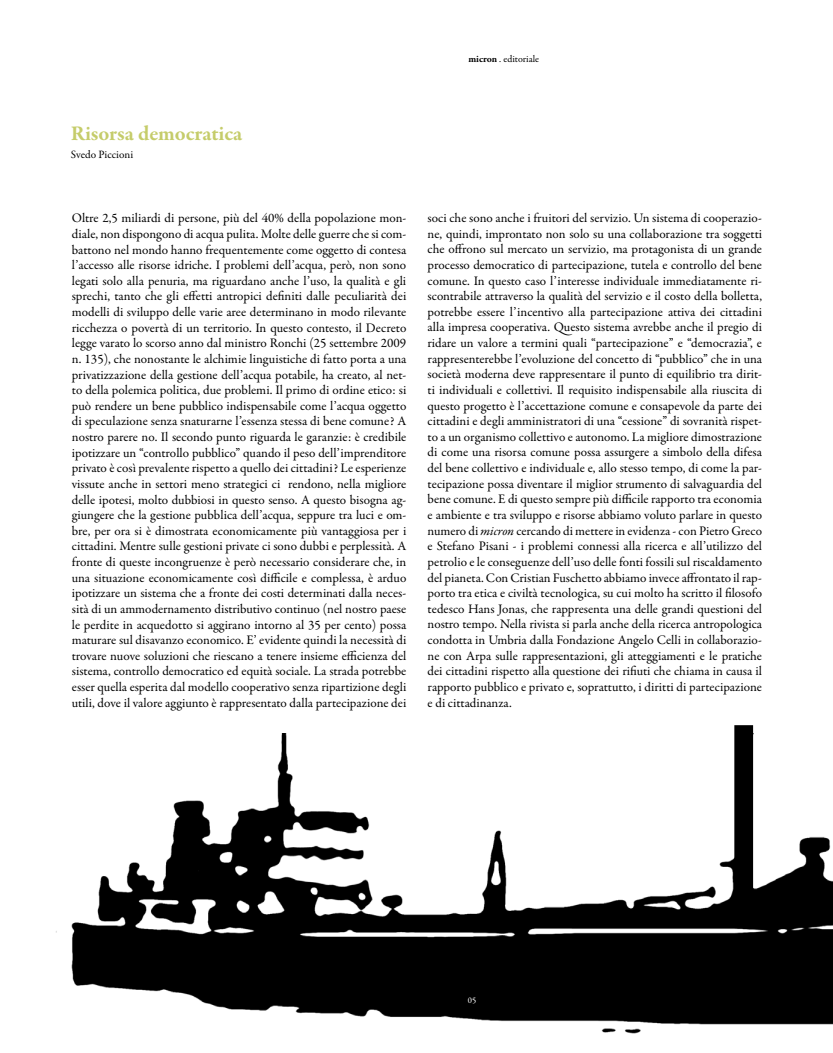
<style>
.page{position:relative;width:833px;height:1053px;background:#fff}
.page>*{position:absolute;margin:0;border:0;box-sizing:border-box;transform-origin:0 0}
.t1{font:700 21.25px "Garamond Premr Pro";color:#c5cc6a}
.t2{font:13.12px/15.6px "Garamond Premr Pro";letter-spacing:-.005em;color:#000;text-align:justify}
.t3{font:11.25px "Garamond Premr Pro";color:#000}
.t4{font:10px "Garamond Premr Pro";color:#000}
.t5{font:8.75px "Garamond Premr Pro";color:#fff}
.s1{font-weight:700}
.s2{font-style:italic}
</style>
<div class="page">
<img style="left:56px;top:733px;width:777px;height:301px">
<div style="left:734px;top:734px;width:19px;height:157px;background:#000"></div>
<h1 class="t1" style="left:71px;top:120px;width:173px">Risorsa democratica</h1>
<p class="t3" style="left:71px;top:148px;width:64px">Svedo Piccioni</p>
<p class="t4" style="left:468px;top:53px;width:72px"><span class="s1">micron</span> . editoriale</p>
<p class="t2" style="left:72px;top:210px;width:336px">Oltre 2,5 miliardi di persone, più del 40% della popolazione mon&shy;diale, non dispongono di acqua pulita. Molte delle guerre che si com&shy;battono nel mondo hanno frequentemente come oggetto di contesa l’accesso alle risorse idriche. I problemi dell’acqua, però, non sono legati solo alla penuria, ma riguardano anche l’uso, la qualità e gli sprechi, tanto che gli effetti antropici definiti dalle peculiarità dei modelli di sviluppo delle varie aree determinano in modo rilevante ricchezza o povertà di un territorio. In questo contesto, il Decreto legge varato lo scorso anno dal ministro Ronchi (25 settembre 2009 n. 135), che nonostante le alchimie linguistiche di fatto porta a una privatizzazione della gestione dell’acqua potabile, ha creato, al net&shy;to della polemica politica, due problemi. Il primo di ordine etico: si può rendere un bene pubblico indispensabile come l’acqua oggetto di speculazione senza snaturarne l’essenza stessa di bene comune? A nostro parere no. Il secondo punto riguarda le garanzie: è credibile ipotizzare un “controllo pubblico” quando il peso dell’imprenditore privato è così prevalente rispetto a quello dei cittadini? Le esperienze vissute anche in settori meno strategici ci rendono, nella migliore delle ipotesi, molto dubbiosi in questo senso. A questo bisogna ag&shy;giungere che la gestione pubblica dell’acqua, seppure tra luci e om&shy;bre, per ora si è dimostrata economicamente più vantaggiosa per i cittadini. Mentre sulle gestioni private ci sono dubbi e perplessità. A fronte di queste incongruenze è però necessario considerare che, in una situazione economicamente così difficile e complessa, è arduo ipotizzare un sistema che a fronte dei costi determinati dalla neces&shy;sità di un ammodernamento distributivo continuo (nel nostro paese le perdite in acquedotto si aggirano intorno al 35 per cento) possa maturare sul disavanzo economico. E’ evidente quindi la necessità di trovare nuove soluzioni che riescano a tenere insieme efficienza del sistema, controllo democratico ed equità sociale. La strada potrebbe esser quella esperita dal modello cooperativo senza ripartizione degli utili, dove il valore aggiunto è rappresentato dalla partecipazione dei</p>
<p class="t2" style="left:427px;top:210px;width:336px">soci che sono anche i fruitori del servizio. Un sistema di cooperazio&shy;ne, quindi, improntato non solo su una collaborazione tra soggetti che offrono sul mercato un servizio, ma protagonista di un grande processo democratico di partecipazione, tutela e controllo del bene comune. In questo caso l’interesse individuale immediatamente ri&shy;scontrabile attraverso la qualità del servizio e il costo della bolletta, potrebbe essere l’incentivo alla partecipazione attiva dei cittadini alla impresa cooperativa. Questo sistema avrebbe anche il pregio di ridare un valore a termini quali “partecipazione” e “democrazia”, e rappresenterebbe l’evoluzione del concetto di “pubblico” che in una società moderna deve rappresentare il punto di equilibrio tra dirit&shy;ti individuali e collettivi. Il requisito indispensabile alla riuscita di questo progetto è l’accettazione comune e consapevole da parte dei cittadini e degli amministratori di una “cessione” di sovranità rispet&shy;to a un organismo collettivo e autonomo. La migliore dimostrazione di come una risorsa comune possa assurgere a simbolo della difesa del bene collettivo e individuale e, allo stesso tempo, di come la par&shy;tecipazione possa diventare il miglior strumento di salvaguardia del bene comune. E di questo sempre più difficile rapporto tra economia e ambiente e tra sviluppo e risorse abbiamo voluto parlare in questo numero di <span class="s2">micron</span> cercando di mettere in evidenza - con Pietro Greco e Stefano Pisani - i problemi connessi alla ricerca e all’utilizzo del petrolio e le conseguenze dell’uso delle fonti fossili sul riscaldamento del pianeta. Con Cristian Fuschetto abbiamo invece affrontato il rap&shy;porto tra etica e civiltà tecnologica, su cui molto ha scritto il filosofo tedesco Hans Jonas, che rappresenta una delle grandi questioni del nostro tempo. Nella rivista si parla anche della ricerca antropologica condotta in Umbria dalla Fondazione Angelo Celli in collaborazio&shy;ne con Arpa sulle rappresentazioni, gli atteggiamenti e le pratiche dei cittadini rispetto alla questione dei rifiuti che chiama in causa il rapporto pubblico e privato e, soprattutto, i diritti di partecipazione e di cittadinanza.</p>
<p class="t5" style="left:468px;top:995px;width:10px">05</p>
</div>
